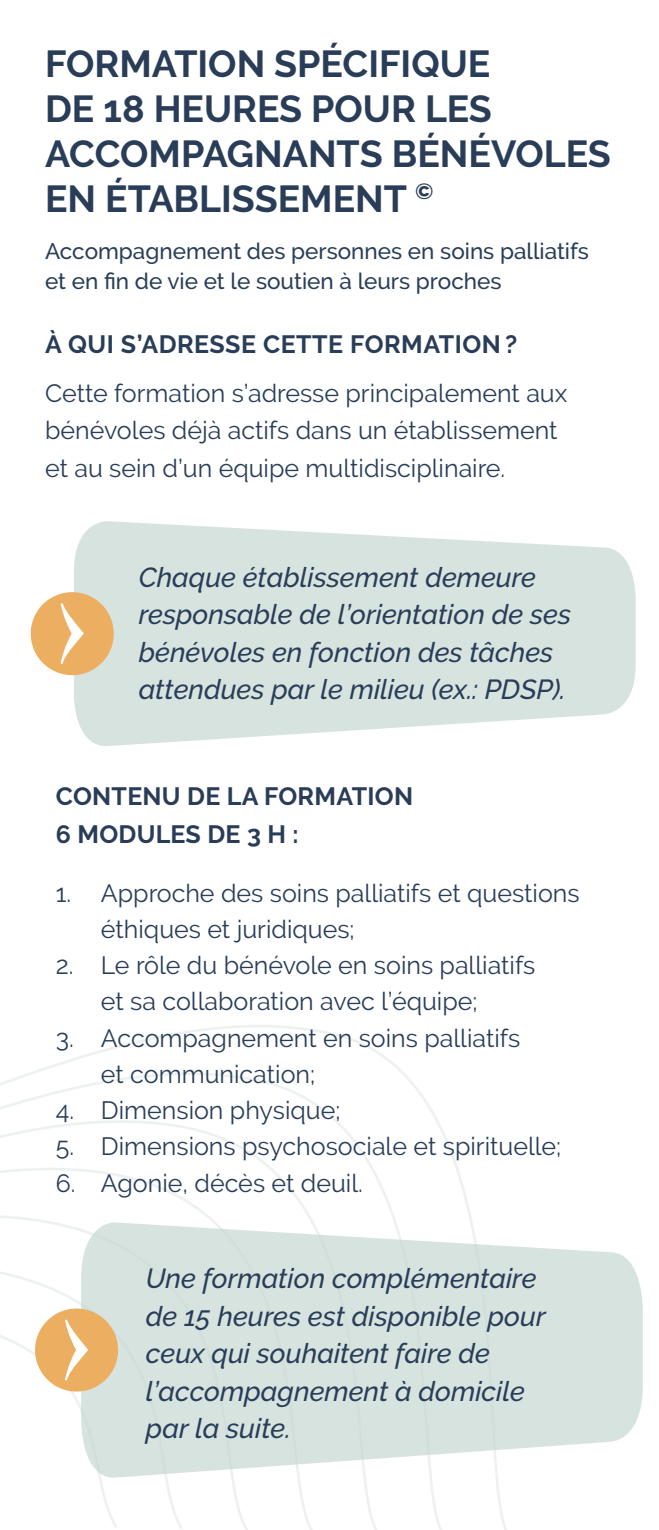
<style>
.page{position:relative;width:659px;height:1530px;background:#fff}
.page>*{position:absolute;margin:0;border:0;box-sizing:border-box;transform-origin:0 0}
.t1{font:700 37.5px/45px "Raleway";color:#293d58}
.t2{font:italic 500 27.5px/37.5px "Raleway";color:#293d58}
.t3{font:25px/36.2px "Raleway";color:#293d58}
.t4{font:700 25px/37.5px "Raleway";letter-spacing:.01em;color:#293d58}
.t5{font:500 22.5px/30px "Raleway";color:#293d58}
</style>
<div class="page">
<svg style="left:0;top:1025px;width:507px;height:505px"></svg>
<svg style="left:81px;top:1222px;width:562px;height:256px;fill:#d7e3df"></svg>
<svg style="left:74px;top:521px;width:561px;height:225px;fill:#d7e3df"></svg>
<div style="left:31px;top:592px;width:83px;height:83px;background:#ecaf61;border-radius:50%"></div>
<svg style="left:61px;top:603px;width:23px;height:61px"></svg>
<div style="left:35px;top:1309px;width:83px;height:83px;background:#ecaf61;border-radius:50%"></div>
<svg style="left:65px;top:1320px;width:23px;height:61px"></svg>
<h1 class="t1" style="left:45px;top:41px;width:567px">FORMATION SPÉCIFIQUE<br>DE 18 HEURES POUR LES<br>ACCOMPAGNANTS BÉNÉVOLES<br>EN ÉTABLISSEMENT <sup>©</sup></h1>
<p class="t5" style="left:45px;top:236px;width:545px">Accompagnement des personnes en soins palliatifs et en fin de vie et le soutien à leurs proches</p>
<p class="t4" style="left:45px;top:326px;width:474px">À QUI S’ADRESSE CETTE FORMATION ?</p>
<p class="t3" style="left:45px;top:374px;width:524px;line-height:37.5px">Cette formation s’adresse principalement aux bénévoles déjà actifs dans un établissement et au sein d’un équipe multidisciplinaire.</p>
<p class="t2" style="left:139px;top:558px;width:434px">Chaque établissement demeure responsable de l’orientation de ses bénévoles en fonction des tâches attendues par le milieu (ex.: PDSP).</p>
<p class="t4" style="left:56px;top:778px;width:359px">CONTENU DE LA FORMATION<br>6 MODULES DE 3 H :</p>
<p class="t3" style="left:101px;top:875px;width:480px;text-indent:-45px">1. Approche des soins palliatifs et questions éthiques et juridiques;</p>
<p class="t3" style="left:56px;top:947px;width:481px;text-align:center">2. Le rôle du bénévole en soins palliatifs et sa collaboration avec l’équipe;</p>
<p class="t3" style="left:101px;top:1020px;width:421px;text-indent:-45px">3. Accompagnement en soins palliatifs et communication;</p>
<p class="t3" style="left:56px;top:1092px;width:286px">4. Dimension physique;</p>
<p class="t3" style="left:56px;top:1128px;width:507px">5. Dimensions psychosociale et spirituelle;</p>
<p class="t3" style="left:56px;top:1165px;width:308px">6. Agonie, décès et deuil.</p>
<p class="t2" style="left:146px;top:1260px;width:401px">Une formation complémentaire de 15 heures est disponible pour ceux qui souhaitent faire de l’accompagnement à domicile par la suite.</p>
</div>
